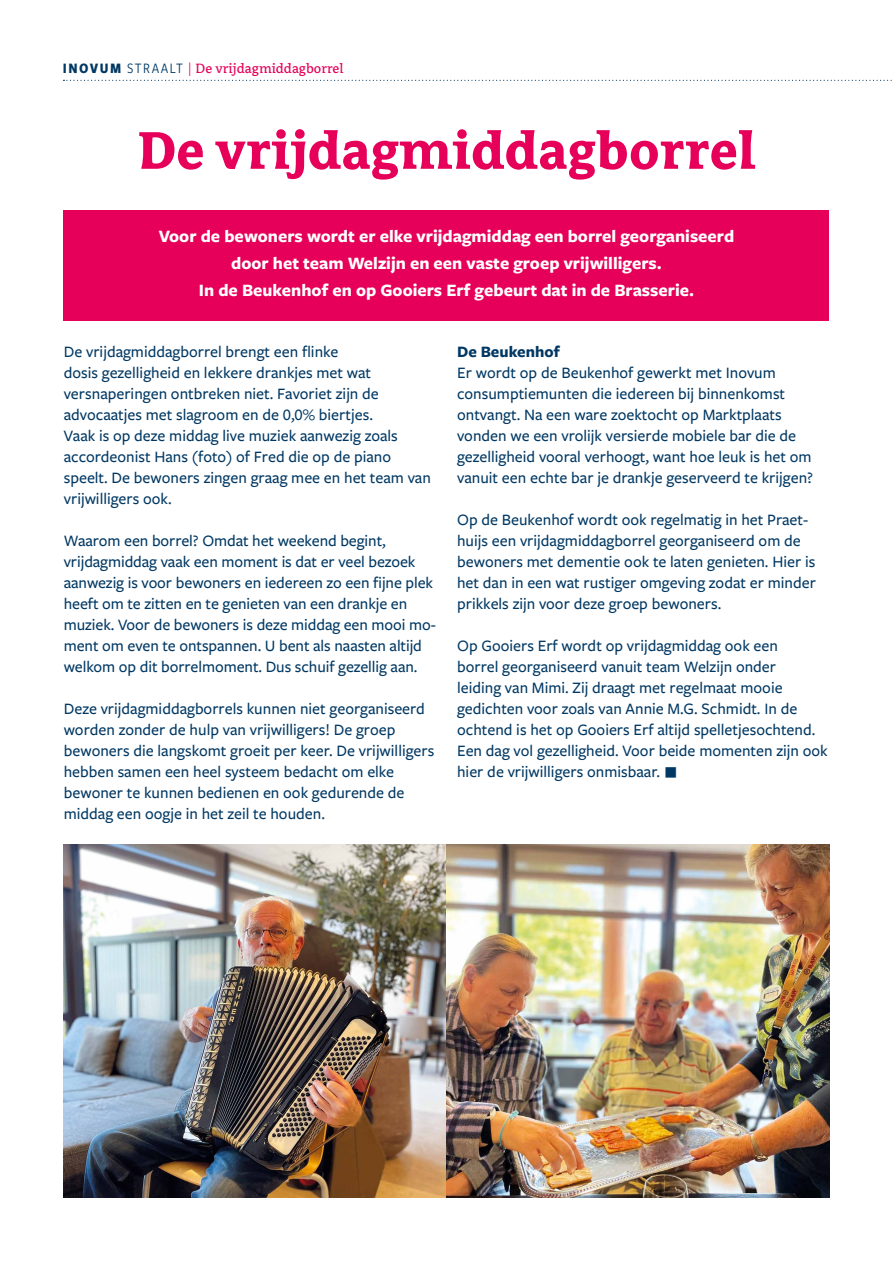
<style>
.page{position:relative;width:893px;height:1263px;background:#fff}
.page>*{position:absolute;margin:0;border:0;box-sizing:border-box;transform-origin:0 0}
.t1{font:700 58.5px "Avance Pro";letter-spacing:.01em;color:#e60059}
.t2{font:700 18px/27px "Freight Sans Pro";color:#fff;text-align:center}
.t3{font:500 16.5px/21px "Freight Sans Pro";color:#003863}
.t4{font:700 16.5px "Freight Sans Pro";color:#003863}
.t5{font:15px "Avance Pro";color:#e60059}
.s1{font-family:"Freight Sans Cnd Pro";font-weight:700;color:#003863}
.s2{font-family:"Freight Sans Cnd Pro";color:#003863}
.s3{font-family:"Freight Sans Cnd Pro"}
</style>
<div class="page">
<svg style="left:63px;top:80px;width:829px;height:1px"></svg>
<div style="left:64px;top:210px;width:765px;height:111px;background:#e60059"></div>
<img style="left:64px;top:844px;width:765px;height:353px">
<p class="t5" style="left:63px;top:61px;width:282px"><span class="s1">INOVUM</span> <span class="s2">STRAALT</span> <span class="s3">|</span> De vrijdagmiddagborrel</p>
<h1 class="t1" style="left:138px;top:119px;width:619px">De vrijdagmiddagborrel</h1>
<p class="t2" style="left:159px;top:222px;width:577px">Voor de bewoners wordt er elke vrijdagmiddag een borrel georganiseerd door het team Welzijn en een vaste groep vrijwilligers.<br>In de Beukenhof en op Gooiers Erf gebeurt dat in de Brasserie.</p>
<p class="t3" style="left:64px;top:341px;width:369px">De vrijdagmiddagborrel brengt een flinke<br>dosis gezelligheid en lekkere drankjes met wat versnaperingen ontbreken niet. Favoriet zijn de advocaatjes met slagroom en de 0,0% biertjes.<br>Vaak is op deze middag live muziek aanwezig zoals accordeonist Hans (foto) of Fred die op de piano speelt. De bewoners zingen graag mee en het team van vrijwilligers ook.</p>
<p class="t3" style="left:64px;top:530px;width:374px">Waarom een borrel? Omdat het weekend begint, vrijdagmiddag vaak een moment is dat er veel bezoek aanwezig is voor bewoners en iedereen zo een fijne plek heeft om te zitten en te genieten van een drankje en muziek. Voor de bewoners is deze middag een mooi mo&shy;ment om even te ontspannen. U bent als naasten altijd welkom op dit borrelmoment. Dus schuif gezellig aan.</p>
<p class="t3" style="left:64px;top:698px;width:372px">Deze vrijdagmiddagborrels kunnen niet georganiseerd worden zonder de hulp van vrijwilligers! De groep bewoners die langskomt groeit per keer. De vrijwilligers hebben samen een heel systeem bedacht om elke bewoner te kunnen bedienen en ook gedurende de middag een oogje in het zeil te houden.</p>
<p class="t4" style="left:457px;top:340px;width:104px">De Beukenhof</p>
<p class="t3" style="left:457px;top:362px;width:357px">Er wordt op de Beukenhof gewerkt met Inovum consumptiemunten die iedereen bij binnenkomst ontvangt. Na een ware zoektocht op Marktplaats vonden we een vrolijk versierde mobiele bar die de gezelligheid vooral verhoogt, want hoe leuk is het om vanuit een echte bar je drankje geserveerd te krijgen?</p>
<p class="t3" style="left:457px;top:509px;width:360px">Op de Beukenhof wordt ook regelmatig in het Praet&shy;huijs een vrijdagmiddagborrel georganiseerd om de bewoners met dementie ook te laten genieten. Hier is het dan in een wat rustiger omgeving zodat er minder prikkels zijn voor deze groep bewoners.</p>
<p class="t3" style="left:457px;top:635px;width:372px">Op Gooiers Erf wordt op vrijdagmiddag ook een<br>borrel georganiseerd vanuit team Welzijn onder<br>leiding van Mimi. Zij draagt met regelmaat mooie gedichten voor zoals van Annie M.G. Schmidt. In de ochtend is het op Gooiers Erf altijd spelletjesochtend.<br>Een dag vol gezelligheid. Voor beide momenten zijn ook hier de vrijwilligers onmisbaar. ■</p>
</div>
